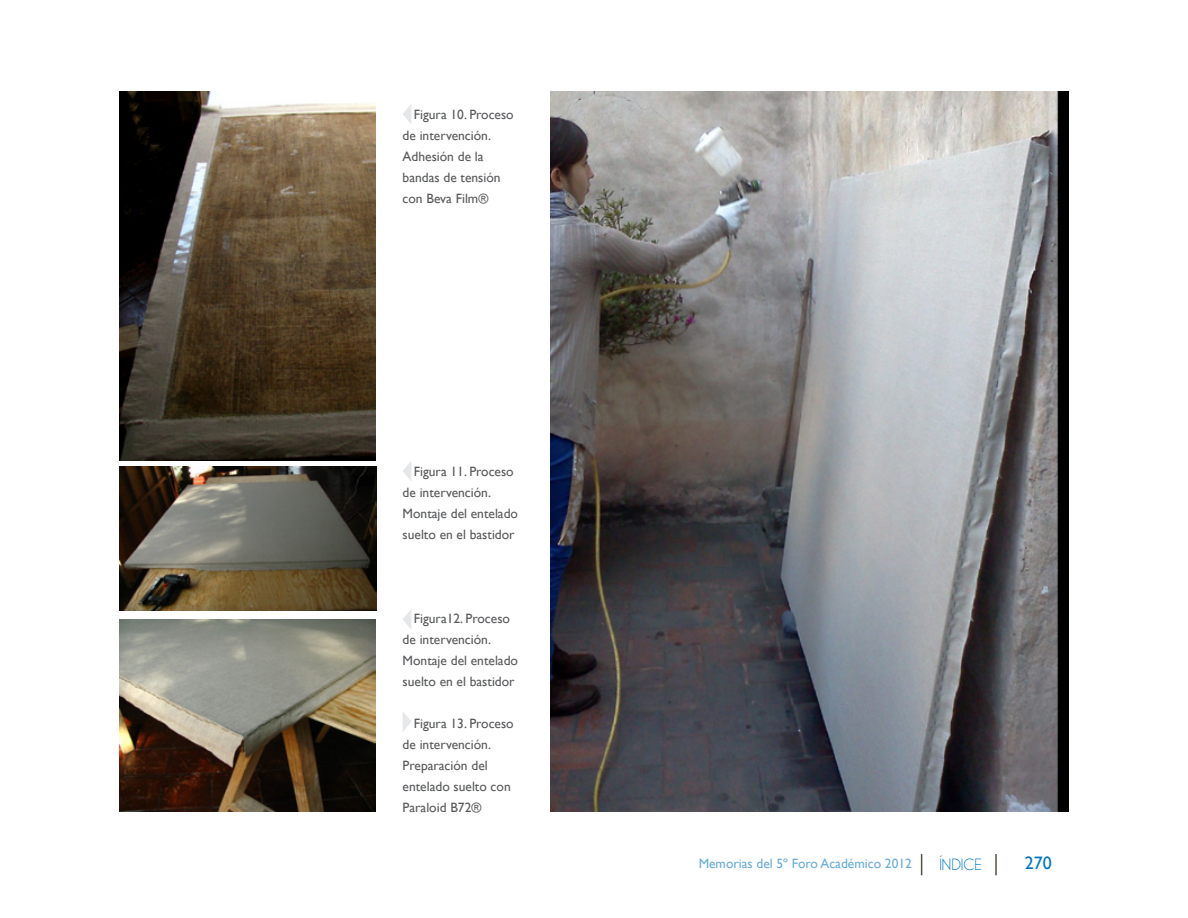
<style>
.page{position:relative;width:1188px;height:918px;background:#fff}
.page>*{position:absolute;margin:0;border:0;box-sizing:border-box;transform-origin:0 0}
.t1{font:18px "Gill Sans";color:#0075be}
.t2{font:16.5px "Champagne&Limousines";color:#0075be}
.t3{font:13.5px/21px "Gill Sans";color:#58595b}
.t4{font:13.5px "Gill Sans";color:#0075be}
</style>
<div class="page">
<hr style="left:995px;top:854px;width:2px;height:21px;background:#575146">
<svg style="left:921px;top:854px;width:1px;height:21px"></svg>
<img style="left:119px;top:91px;width:257px;height:370px">
<img style="left:119px;top:467px;width:257px;height:143px">
<img style="left:119px;top:619px;width:256px;height:193px">
<img style="left:551px;top:91px;width:518px;height:721px">
<svg style="left:403px;top:105px;width:8px;height:19px"></svg>
<svg style="left:403px;top:461px;width:8px;height:19px"></svg>
<svg style="left:403px;top:610px;width:8px;height:19px"></svg>
<svg style="left:403px;top:712px;width:8px;height:19px"></svg>
<p class="t3" style="left:403px;top:104px;width:113px;text-indent:11px">Figura 10. Proceso de intervención.<br>Adhesión de la bandas de tensión con Beva Film®</p>
<p class="t3" style="left:403px;top:461px;width:117px;text-indent:11px">Figura 11. Proceso de intervención.<br>Montaje del entelado suelto en el bastidor</p>
<p class="t3" style="left:403px;top:608px;width:117px;text-indent:11px">Figura12. Proceso de intervención.<br>Montaje del entelado suelto en el bastidor</p>
<p class="t3" style="left:403px;top:713px;width:113px;text-indent:11px">Figura 13. Proceso de intervención.<br>Preparación del entelado suelto con<br>Paraloid B72®</p>
<p class="t4" style="left:699px;top:856px;width:215px">Memorias del 5º Foro Académico 2012</p>
<p class="t2" style="left:939px;top:855px;width:44px">ÍNDICE</p>
<h1 class="t1" style="left:1025px;top:853px;width:28px">270</h1>
</div>
